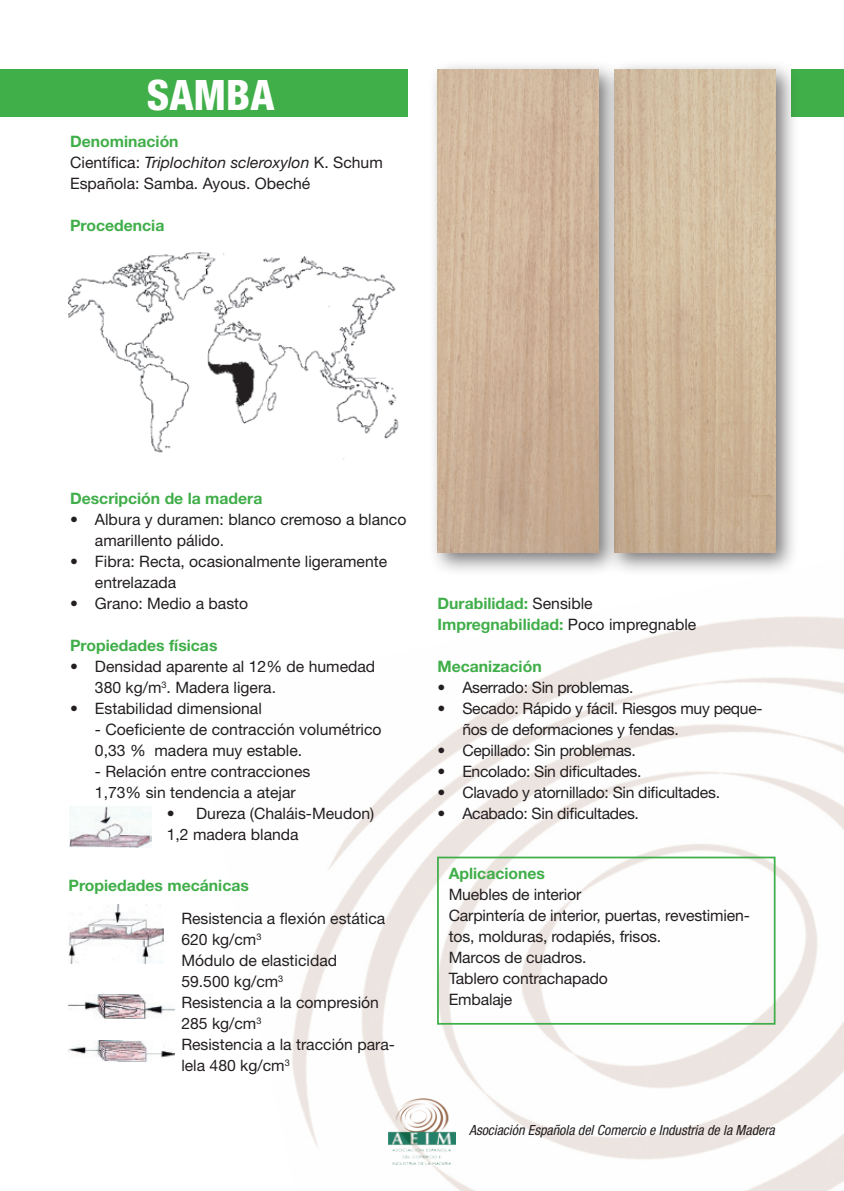
<style>
.page{position:relative;width:844px;height:1191px;background:#fff}
.page>*{position:absolute;margin:0;border:0;box-sizing:border-box;transform-origin:0 0}
.t1{font:800 condensed 42px "Helvetica Neue";color:#fff}
.t2{font:15.75px/21px "Helvetica Neue LT Std";color:#231f20}
.t3{font:15.75px/21px "Helvetica Neue LT Std";letter-spacing:-.02em;color:#231f20}
.t4{font:700 15.75px/21px "Helvetica Neue LT Std";color:#40ae49}
.t5{font:italic condensed 14px "Helvetica Neue LT Std";color:#231f20}
.s1{font-weight:700;color:#40ae49}
.s2{font-style:italic}
.s3{font-weight:400;color:#231f20}
</style>
<div class="page">
<img style="left:292px;top:616px;width:551px;height:575px">
<div style="left:791px;top:69px;width:52px;height:48px;background:#40ae49"></div>
<div style="left:0;top:69px;width:407px;height:48px;background:#40ae49"></div>
<div style="left:437px;top:856px;width:338px;height:168px;border:2px solid #40ae49"></div>
<img style="left:69px;top:1040px;width:105px;height:21px">
<img style="left:69px;top:994px;width:105px;height:24px">
<img style="left:69px;top:904px;width:94px;height:59px">
<img style="left:69px;top:806px;width:83px;height:41px">
<img style="left:69px;top:252px;width:330px;height:207px">
<div style="left:604px;top:60px;width:194px;height:516px;background:#231f20;opacity:.6"></div>
<img style="left:621px;top:69px;width:153px;height:483px">
<div style="left:427px;top:60px;width:194px;height:516px;background:#231f20;opacity:.6"></div>
<img style="left:437px;top:69px;width:161px;height:483px">
<h1 class="t1" style="left:147px;top:69px;width:104px">SAMBA</h1>
<p class="t2" style="left:70px;top:131px;width:314px"><span class="s1">Denominación<br></span>Científica: <span class="s2">Triplochiton scleroxylon</span> K. Schum<br>Española: Samba. Ayous. Obeché</p>
<p class="t4" style="left:70px;top:215px;width:96px">Procedencia</p>
<p class="t4" style="left:70px;top:488px;width:194px">Descripción de la madera</p>
<p class="t2" style="left:95px;top:509px;width:313px;text-indent:-25px">• Albura y duramen: blanco cremoso a blanco amarillento pálido.</p>
<p class="t2" style="left:95px;top:551px;width:294px;text-indent:-25px">• Fibra: Recta, ocasionalmente ligeramente entrelazada</p>
<p class="t2" style="left:70px;top:593px;width:179px">• Grano: Medio a basto</p>
<p class="t4" style="left:70px;top:635px;width:149px">Propiedades físicas</p>
<p class="t2" style="left:95px;top:656px;width:282px;text-indent:-25px">• Densidad aparente al 12% de humedad<br>380 kg/m<sup>3</sup>. Madera ligera.</p>
<p class="t2" style="left:70px;top:698px;width:193px">• Estabilidad dimensional</p>
<p class="t2" style="left:95px;top:719px;width:288px">- Coeficiente de contracción volumétrico<br>0,33 % madera muy estable.</p>
<p class="t2" style="left:95px;top:761px;width:217px">- Relación entre contracciones<br>1,73% sin tendencia a atejar</p>
<p class="t2" style="left:167px;top:803px;width:209px">• Dureza (Chaláis-Meudon)<br>1,2 madera blanda</p>
<p class="t4" style="left:69px;top:874px;width:182px">Propiedades mecánicas</p>
<p class="t2" style="left:181px;top:908px;width:215px">Resistencia a flexión estática<br>620 kg/cm<sup>3<br></sup>Módulo de elasticidad<br>59.500 kg/cm<sup>3<br></sup>Resistencia a la compresión<br>285 kg/cm<sup>3<br></sup>Resistencia a la tracción para&shy;lela 480 kg/cm<sup>3</sup></p>
<p class="t4" style="left:437px;top:592px;width:260px">Durabilidad: <span class="s3">Sensible<br></span>Impregnabilidad: <span class="s3">Poco impregnable</span></p>
<p class="t4" style="left:437px;top:655px;width:106px">Mecanización</p>
<p class="t3" style="left:437px;top:677px;width:197px">• Aserrado: Sin problemas.</p>
<p class="t3" style="left:462px;top:698px;width:302px;text-indent:-25px">• Secado: Rápido y fácil. Riesgos muy peque&shy;ños de deformaciones y fendas.</p>
<p class="t3" style="left:437px;top:740px;width:200px">• Cepillado: Sin problemas.</p>
<p class="t3" style="left:437px;top:761px;width:205px">• Encolado: Sin dificultades.</p>
<p class="t3" style="left:437px;top:782px;width:284px">• Clavado y atornillado: Sin dificultades.</p>
<p class="t3" style="left:437px;top:803px;width:203px">• Acabado: Sin dificultades.</p>
<p class="t4" style="left:448px;top:863px;width:98px">Aplicaciones</p>
<p class="t2" style="left:448px;top:884px;width:302px">Muebles de interior<br>Carpintería de interior, puertas, revestimien&shy;tos, molduras, rodapiés, frisos.<br>Marcos de cuadros.<br>Tablero contrachapado<br>Embalaje</p>
<p class="t5" style="left:469px;top:1122px;width:307px">Asociación Española del Comercio e Industria de la Madera</p>
</div>
